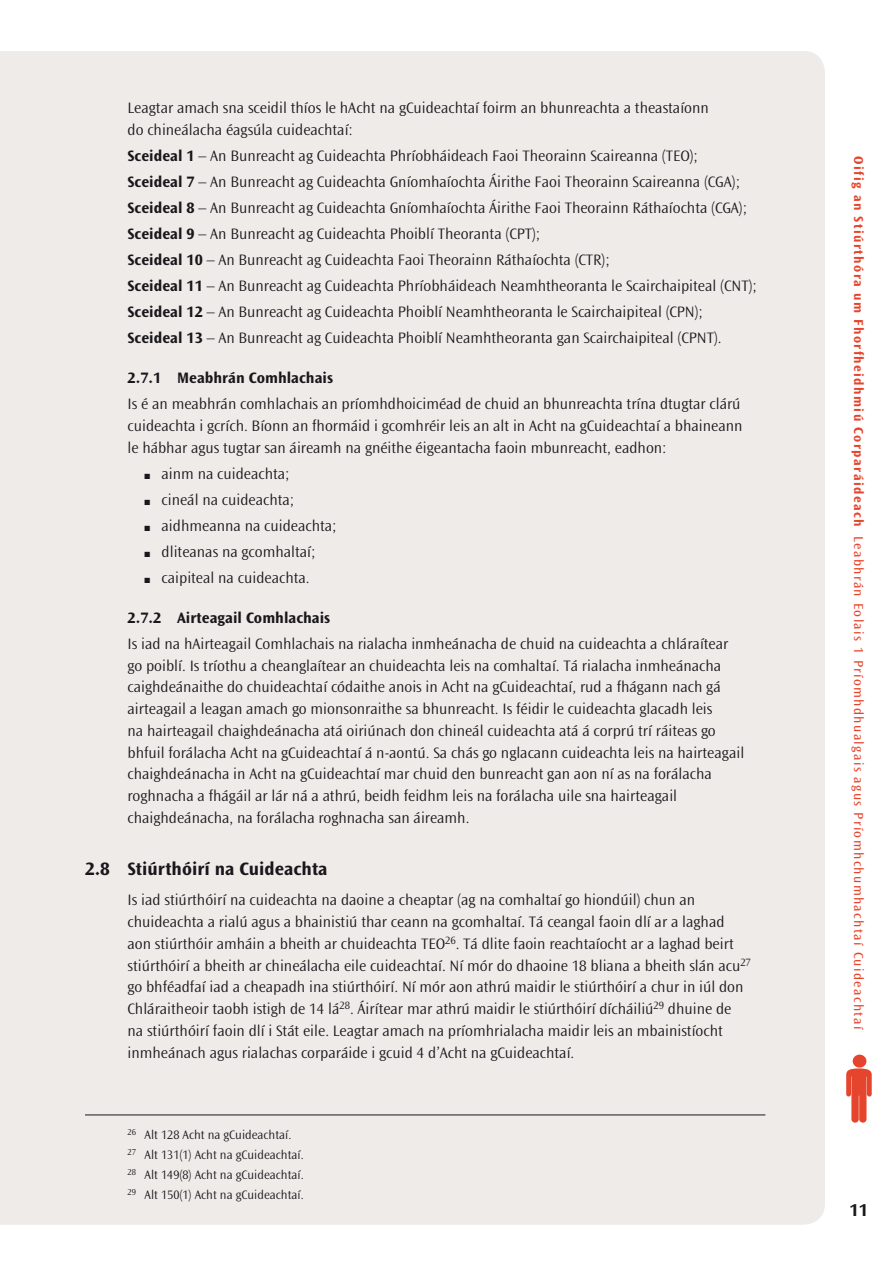
<style>
.page{position:relative;width:893px;height:1263px;background:#fff}
.page>*{position:absolute;margin:0;border:0;box-sizing:border-box;transform-origin:0 0}
.Head_00{font:700 18.75px "Ocean Sans Std";color:#1a171c}
.t1{font:700 18px "Ocean Sans Std";color:#1a171c}
.Bodytext_10__3{font:300 15.75px/21.8px "Ocean Sans Std";color:#1a171c}
.Bodytext_10__1{font:300 15.75px/21.8px "Ocean Sans Std";color:#1a171c}
.Head_000{font:700 15.75px "Ocean Sans Std";color:#1a171c}
.t2{font:13.5px "Ocean Sans Std";letter-spacing:.1em;color:#e6452d}
.Footies{font:300 12.75px "Ocean Sans Std";color:#1a171c}
.s1{font-weight:700}
</style>
<div class="page">
<div style="left:0;top:51px;width:825px;height:1174px;background:#eeebe9"></div>
<hr style="left:85px;top:1114px;width:680px;height:1px;background:#1a171c">
<svg style="left:846px;top:1068px;width:26px;height:55px"></svg>
<div style="left:853px;top:1054px;width:13px;height:13px;background:#e6452d;border-radius:50%"></div>
<p class="Bodytext_10__1" style="left:128px;top:98px;width:583px">Leagtar amach sna sceidil thíos le hAcht na gCuideachtaí foirm an bhunreachta a theastaíonn do chineálacha éagsúla cuideachtaí:</p>
<p class="Bodytext_10__1" style="left:128px;top:145px;width:572px"><span class="s1">Sceideal 1</span> – An Bunreacht ag Cuideachta Phríobháideach Faoi Theorainn Scaireanna (TEO);</p>
<p class="Bodytext_10__1" style="left:128px;top:171px;width:614px"><span class="s1">Sceideal 7</span> – An Bunreacht ag Cuideachta Gníomhaíochta Áirithe Faoi Theorainn Scaireanna (CGA);</p>
<p class="Bodytext_10__1" style="left:128px;top:197px;width:621px"><span class="s1">Sceideal 8</span> – An Bunreacht ag Cuideachta Gníomhaíochta Áirithe Faoi Theorainn Ráthaíochta (CGA);</p>
<p class="Bodytext_10__1" style="left:128px;top:223px;width:414px"><span class="s1">Sceideal 9</span> – An Bunreacht ag Cuideachta Phoiblí Theoranta (CPT);</p>
<p class="Bodytext_10__1" style="left:128px;top:249px;width:484px"><span class="s1">Sceideal 10</span> – An Bunreacht ag Cuideachta Faoi Theorainn Ráthaíochta (CTR);</p>
<p class="Bodytext_10__1" style="left:128px;top:275px;width:631px"><span class="s1">Sceideal 11</span> – An Bunreacht ag Cuideachta Phríobháideach Neamhtheoranta le Scairchaipiteal (CNT);</p>
<p class="Bodytext_10__1" style="left:128px;top:301px;width:577px"><span class="s1">Sceideal 12</span> – An Bunreacht ag Cuideachta Phoiblí Neamhtheoranta le Scairchaipiteal (CPN);</p>
<p class="Bodytext_10__3" style="left:128px;top:327px;width:595px"><span class="s1">Sceideal 13</span> – An Bunreacht ag Cuideachta Phoiblí Neamhtheoranta gan Scairchaipiteal (CPNT).</p>
<p class="Head_000" style="left:128px;top:369px;width:207px">2.7.1 Meabhrán Comhlachais</p>
<p class="Bodytext_10__1" style="left:128px;top:393px;width:616px">Is é an meabhrán comhlachais an príomhdhoiciméad de chuid an bhunreachta trína dtugtar clárú cuideachta i gcrích. Bíonn an fhormáid i gcomhréir leis an alt in Acht na gCuideachtaí a bhaineann le hábhar agus tugtar san áireamh na gnéithe éigeantacha faoin mbunreacht, eadhon:</p>
<p class="Bodytext_10__3" style="left:145px;top:463px;width:147px">■ ainm na cuideachta;</p>
<p class="Bodytext_10__3" style="left:145px;top:489px;width:151px">■ cineál na cuideachta;</p>
<p class="Bodytext_10__3" style="left:145px;top:515px;width:194px">■ aidhmeanna na cuideachta;</p>
<p class="Bodytext_10__3" style="left:145px;top:541px;width:172px">■ dliteanas na gcomhaltaí;</p>
<p class="Bodytext_10__3" style="left:145px;top:567px;width:167px">■ caipiteal na cuideachta.</p>
<p class="Head_000" style="left:128px;top:609px;width:204px">2.7.2 Airteagail Comhlachais</p>
<p class="Bodytext_10__3" style="left:128px;top:633px;width:618px">Is iad na hAirteagail Comhlachais na rialacha inmheánacha de chuid na cuideachta a chláraítear go poiblí. Is tríothu a cheanglaítear an chuideachta leis na comhaltaí. Tá rialacha inmheánacha caighdeánaithe do chuideachtaí códaithe anois in Acht na gCuideachtaí, rud a fhágann nach gá airteagail a leagan amach go mionsonraithe sa bhunreacht. Is féidir le cuideachta glacadh leis<br>na hairteagail chaighdeánacha atá oiriúnach don chineál cuideachta atá á corprú trí ráiteas go bhfuil forálacha Acht na gCuideachtaí á n-aontú. Sa chás go nglacann cuideachta leis na hairteagail chaighdeánacha in Acht na gCuideachtaí mar chuid den bunreacht gan aon ní as na forálacha roghnacha a fhágáil ar lár ná a athrú, beidh feidhm leis na forálacha uile sna hairteagail chaighdeánacha, na forálacha roghnacha san áireamh.</p>
<p class="Head_00" style="left:85px;top:858px;width:244px">2.8 Stiúrthóirí na Cuideachta</p>
<p class="Bodytext_10__3" style="left:128px;top:889px;width:625px">Is iad stiúrthóirí na cuideachta na daoine a cheaptar (ag na comhaltaí go hiondúil) chun an chuideachta a rialú agus a bhainistiú thar ceann na gcomhaltaí. Tá ceangal faoin dlí ar a laghad aon stiúrthóir amháin a bheith ar chuideachta TEO<sup>26</sup>. Tá dlite faoin reachtaíocht ar a laghad beirt stiúrthóirí a bheith ar chineálacha eile cuideachtaí. Ní mór do dhaoine 18 bliana a bheith slán acu<sup>27 </sup>go bhféadfaí iad a cheapadh ina stiúrthóirí. Ní mór aon athrú maidir le stiúrthóirí a chur in iúl don Chláraitheoir taobh istigh de 14 lá<sup>28</sup>. Áirítear mar athrú maidir le stiúrthóirí dícháiliú<sup>29</sup> dhuine de na stiúrthóirí faoin dlí i Stát eile. Leagtar amach na príomhrialacha maidir leis an mbainistíocht inmheánach agus rialachas corparáide i gcuid 4 d’Acht na gCuideachtaí.</p>
<p class="Footies" style="left:128px;top:1128px;width:165px"><sup>26</sup> Alt 128 Acht na gCuideachtaí.</p>
<p class="Footies" style="left:128px;top:1148px;width:178px"><sup>27</sup> Alt 131(1) Acht na gCuideachtaí.</p>
<p class="Footies" style="left:128px;top:1168px;width:178px"><sup>28</sup> Alt 149(8) Acht na gCuideachtaí.</p>
<p class="Footies" style="left:128px;top:1188px;width:178px"><sup>29</sup> Alt 150(1) Acht na gCuideachtaí.</p>
<p class="t2" style="left:866px;top:156px;width:875px;rotate:90deg"><span class="s1">Oifig an Stiúrthóra um Fhorfheidhmiú Corparáideach</span> Leabhrán Eolais 1 Príomhdhualgais agus Príomhchumhachtaí Cuideachtaí</p>
<p class="t1" style="left:850px;top:1200px;width:20px">11</p>
</div>
